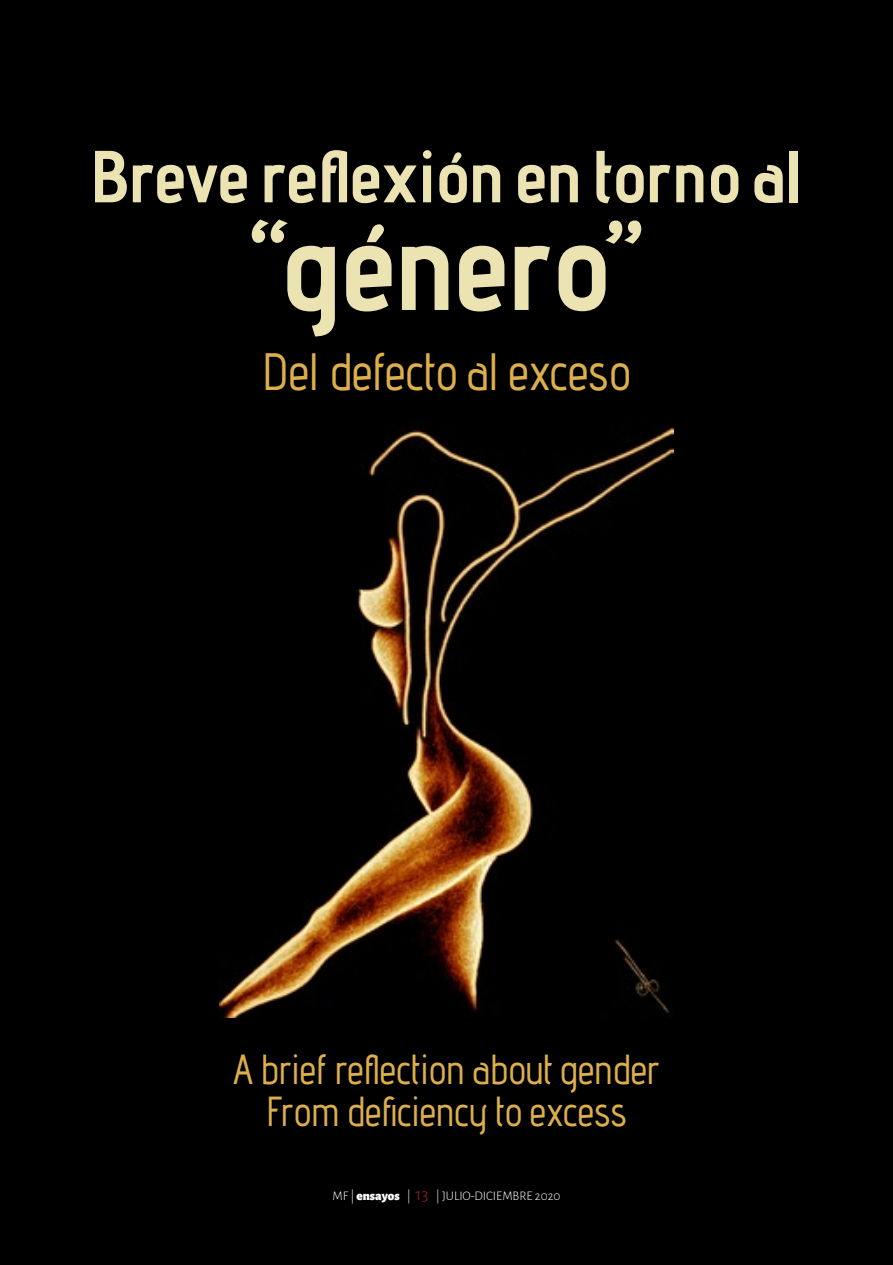
<style>
.page{position:relative;width:893px;height:1265px;background:#000}
.page>*{position:absolute;margin:0;border:0;box-sizing:border-box;transform-origin:0 0}
.t1{font:700 126px "Advent Pro";letter-spacing:-.02em;color:#ebe3b2}
.t2{font:700 73.5px "Advent Pro";letter-spacing:-.02em;color:#ebe3b2}
.t3{font:500 52.5px "Advent Pro";letter-spacing:-.015em;color:#dcae4c;scale:.9 1}
.t4{font:500 42px/42px "Advent Pro";letter-spacing:-.01em;color:#dcae4c;text-align:center;scale:.9 1}
.t5{font:300 13.12px "Alegreya Sans";color:#fff}
.s1{font-weight:900}
.s2{font-size:17.5px;color:#a9223a}
</style>
<div class="page">
<img style="left:219px;top:427px;width:455px;height:591px">
<h2 class="t2" style="left:89px;top:132px;width:716px">Breve reflexión en torno al</h2>
<h1 class="t1" style="left:251px;top:189px;width:392px">“género”</h1>
<p class="t3" style="left:262px;top:340px;width:411px">Del defecto al exceso</p>
<p class="t4" style="left:233px;top:1048px;width:476px">A brief reflection about gender<br>From deficiency to excess</p>
<p class="t5" style="left:332px;top:1187px;width:230px">MF | <span class="s1">ensayos</span> | <span class="s2">13</span> | JULIO-DICIEMBRE 2020</p>
</div>
